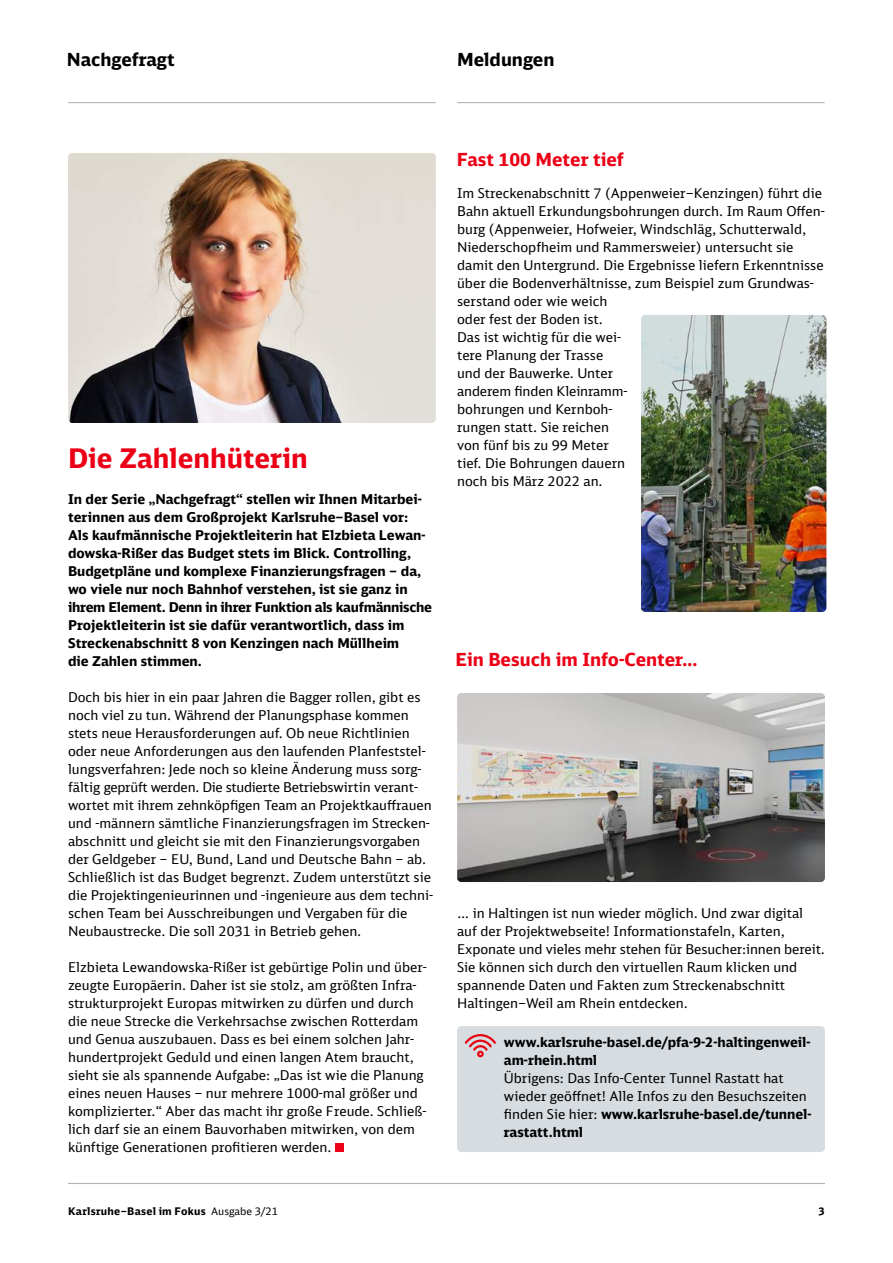
<style>
.page{position:relative;width:893px;height:1263px;background:#fff}
.page>*{position:absolute;margin:0;border:0;box-sizing:border-box;transform-origin:0 0}
.t1{font:700 27px "DB Sans";color:#ec0016}
.t2{font:700 18px "DB Sans";color:#ec0016}
.t3{font:700 18px "DB Sans";color:#000}
.t4{font:13.5px/18px "DB Sans";color:#000}
.t5{font:700 13.5px/18px "DB Sans";color:#000}
.t6{font:700 10.5px "DB Sans";letter-spacing:.025em;color:#000}
.s1{font-weight:700}
.s2{font-weight:400}
</style>
<div class="page">
<hr style="left:69px;top:102px;width:366px;height:1px;background:#afb4bb">
<div style="left:335px;top:1143px;width:8px;height:9px;background:#ec0016"></div>
<img style="left:68px;top:153px;width:368px;height:270px">
<hr style="left:458px;top:102px;width:366px;height:1px;background:#afb4bb">
<div style="left:457px;top:1026px;width:368px;height:126px;background:#d7dce1;border-radius:4px"></div>
<svg style="left:465px;top:1034px;width:31px;height:23px"></svg>
<img style="left:641px;top:315px;width:185px;height:297px">
<img style="left:457px;top:693px;width:368px;height:189px">
<hr style="left:68px;top:1183px;width:757px;height:1px;background:#afb4bb">
<h2 class="t3" style="left:67px;top:48px;width:109px">Nachgefragt</h2>
<h2 class="t3" style="left:457px;top:48px;width:99px">Meldungen</h2>
<h1 class="t1" style="left:68px;top:441px;width:241px">Die Zahlenhüterin</h1>
<p class="t5" style="left:68px;top:490px;width:366px">In der Serie „Nachgefragt“ stellen wir Ihnen Mitarbei&shy;terinnen aus dem Großprojekt Karlsruhe–Basel vor:<br>Als kaufmännische Projektleiterin hat Elzbieta Lewan&shy;dowska-Rißer das Budget stets im Blick. Controlling, Budgetpläne und komplexe Finanzierungsfragen – da, wo viele nur noch Bahnhof verstehen, ist sie ganz in ihrem Element. Denn in ihrer Funktion als kaufmännische Projektleiterin ist sie dafür verantwortlich, dass im Streckenabschnitt 8 von Kenzingen nach Müllheim<br>die Zahlen stimmen.</p>
<p class="t4" style="left:68px;top:688px;width:367px">Doch bis hier in ein paar Jahren die Bagger rollen, gibt es noch viel zu tun. Während der Planungsphase kommen stets neue Herausforderungen auf. Ob neue Richtlinien oder neue Anforderungen aus den laufenden Planfeststel&shy;lungsverfahren: Jede noch so kleine Änderung muss sorg&shy;fältig geprüft werden. Die studierte Betriebswirtin verant&shy;wortet mit ihrem zehnköpfigen Team an Projektkauffrauen und -männern sämtliche Finanzierungsfragen im Strecken&shy;abschnitt und gleicht sie mit den Finanzierungsvorgaben der Geldgeber – EU, Bund, Land und Deutsche Bahn – ab.<br>Schließlich ist das Budget begrenzt. Zudem unterstützt sie die Projektingenieurinnen und -ingenieure aus dem techni&shy;schen Team bei Ausschreibungen und Vergaben für die Neubaustrecke. Die soll 2031 in Betrieb gehen.</p>
<p class="t4" style="left:68px;top:958px;width:360px">Elzbieta Lewandowska-Rißer ist gebürtige Polin und über&shy;zeugte Europäerin. Daher ist sie stolz, am größten Infra&shy;strukturprojekt Europas mitwirken zu dürfen und durch die neue Strecke die Verkehrsachse zwischen Rotterdam und Genua auszubauen. Dass es bei einem solchen Jahr&shy;hundertprojekt Geduld und einen langen Atem braucht, sieht sie als spannende Aufgabe: „Das ist wie die Planung eines neuen Hauses – nur mehrere 1000-mal größer und komplizierter.“ Aber das macht ihr große Freude. Schließ&shy;lich darf sie an einem Bauvorhaben mitwirken, von dem künftige Generationen profitieren werden.</p>
<h2 class="t2" style="left:457px;top:148px;width:168px">Fast 100 Meter tief</h2>
<p class="t4" style="left:457px;top:184px;width:369px">Im Streckenabschnitt 7 (Appenweier–Kenzingen) führt die Bahn aktuell Erkundungsbohrungen durch. Im Raum Offen&shy;burg (Appenweier, Hofweier, Windschläg, Schutterwald, Niederschopfheim und Rammersweier) untersucht sie damit den Untergrund. Die Ergebnisse liefern Erkenntnisse über die Bodenverhältnisse, zum Beispiel zum Grundwas&shy;serstand oder wie weich<br>oder fest der Boden ist.<br>Das ist wichtig für die wei-<br>tere Planung der Trasse<br>und der Bauwerke. Unter<br>anderem finden Kleinramm-<br>bohrungen und Kernboh-<br>rungen statt. Sie reichen<br>von fünf bis zu 99 Meter<br>tief. Die Bohrungen dauern<br>noch bis März 2022 an.</p>
<h2 class="t2" style="left:456px;top:648px;width:244px">Ein Besuch im Info-Center…</h2>
<p class="t4" style="left:457px;top:904px;width:369px">… in Haltingen ist nun wieder möglich. Und zwar digital auf der Projektwebseite! Informationstafeln, Karten, Exponate und vieles mehr stehen für Besucher:innen bereit.<br>Sie können sich durch den virtuellen Raum klicken und spannende Daten und Fakten zum Streckenabschnitt Haltingen–Weil am Rhein entdecken.</p>
<p class="t5" style="left:504px;top:1033px;width:307px">www.karlsruhe-basel.de/pfa-9-2-haltingenweil&shy;am-rhein.html</p>
<p class="t4" style="left:504px;top:1069px;width:308px">Übrigens: Das Info-Center Tunnel Rastatt hat wieder geöffnet! Alle Infos zu den Besuchszeiten finden Sie hier: <span class="s1">www.karlsruhe-basel.de/tunnel&shy;rastatt.html</span></p>
<p class="t6" style="left:68px;top:1204px;width:212px">Karlsruhe–Basel im Fokus <span class="s2">Ausgabe 3/21</span></p>
<p class="t6" style="left:819px;top:1204px;width:8px">3</p>
</div>
